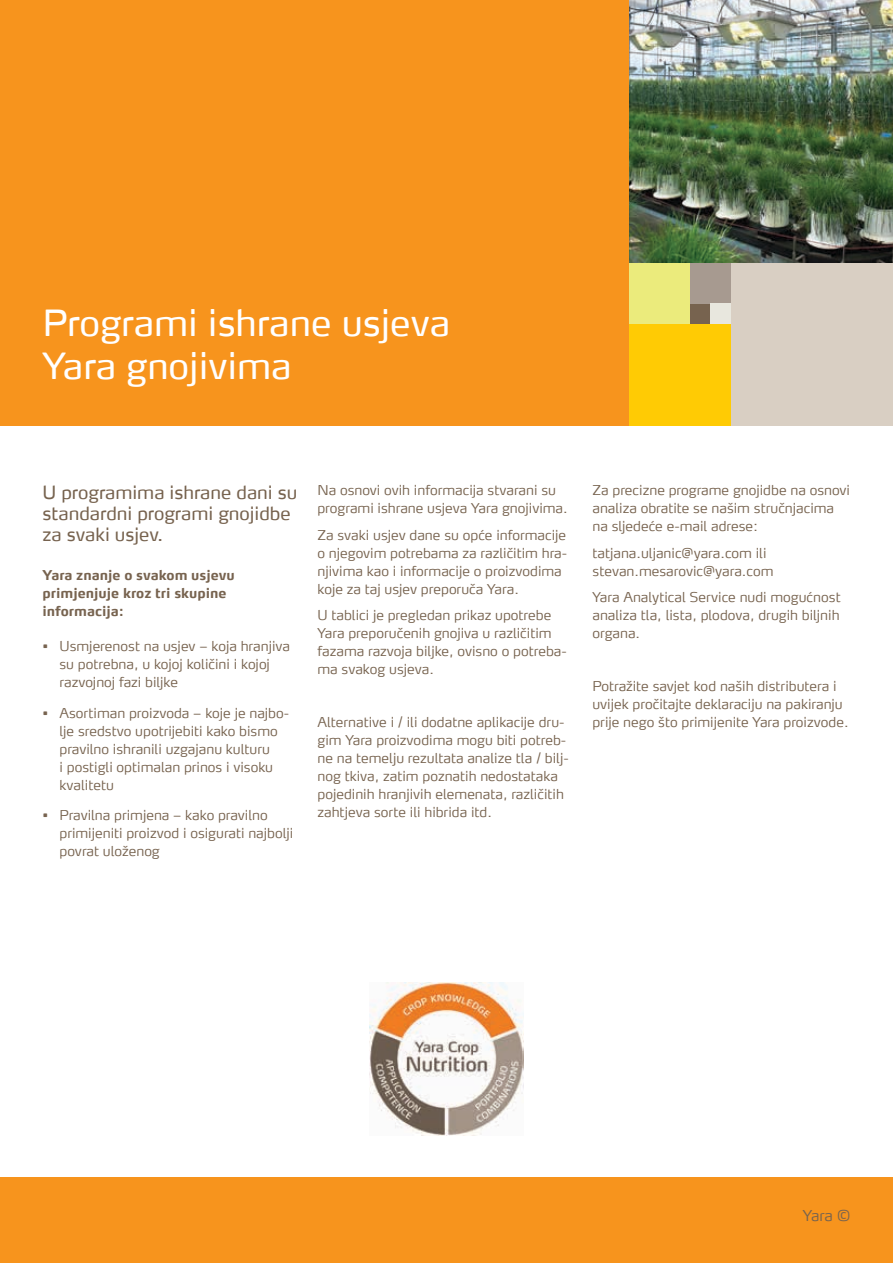
<style>
.page{position:relative;width:893px;height:1263px;background:#fff}
.page>*{position:absolute;margin:0;border:0;box-sizing:border-box;transform-origin:0 0}
.t1{font:36px/43.2px "Max CELF";color:#fff}
.t2{font:18px/21px "Max CELF";color:#77634f}
.t3{font:300 15px "Max CELF";color:#77634f}
.t4{font:300 13.5px/18px "Max CELF";color:#77634f}
.t5{font:700 13.5px/18px "Max CELF";color:#77634f}
</style>
<div class="page">
<img style="left:370px;top:982px;width:153px;height:154px">
<div style="left:0;top:0;width:893px;height:425px;background:#f7941d"></div>
<div style="left:0;top:1178px;width:893px;height:85px;background:#f7941d"></div>
<img style="left:630px;top:0;width:263px;height:263px">
<div style="left:731px;top:263px;width:162px;height:162px;background:#d9cfc3"></div>
<div style="left:690px;top:304px;width:21px;height:20px;background:#77634f"></div>
<div style="left:690px;top:263px;width:41px;height:41px;background:#a79a90"></div>
<div style="left:630px;top:263px;width:60px;height:61px;background:#ebeb7c"></div>
<div style="left:630px;top:324px;width:101px;height:101px;background:#ffcb04"></div>
<div style="left:711px;top:304px;width:20px;height:20px;background:#e8e7de"></div>
<h1 class="t1" style="left:43px;top:301px;width:409px">Programi ishrane usjeva<br>Yara gnojivima</h1>
<h2 class="t2" style="left:43px;top:481px;width:256px">U programima ishrane dani su standardni programi gnojidbe za svaki usjev.</h2>
<p class="t5" style="left:43px;top:566px;width:194px">Yara znanje o svakom usjevu primjenjuje kroz tri skupine informacija:</p>
<p class="t4" style="left:60px;top:637px;width:232px;text-indent:-17px">• Usmjerenost na usjev – koja hranjiva su potrebna, u kojoj količini i kojoj razvojnoj fazi biljke</p>
<p class="t4" style="left:60px;top:703px;width:231px;text-indent:-17px">• Asortiman proizvoda – koje je najbo&shy;lje sredstvo upotrijebiti kako bismo pravilno ishranili uzgajanu kulturu<br>i postigli optimalan prinos i visoku kvalitetu</p>
<p class="t4" style="left:60px;top:806px;width:235px;text-indent:-17px">• Pravilna primjena – kako pravilno primijeniti proizvod i osigurati najbolji povrat uloženog</p>
<p class="t4" style="left:317px;top:481px;width:252px">Na osnovi ovih informacija stvarani su programi ishrane usjeva Yara gnojivima.</p>
<p class="t4" style="left:317px;top:525px;width:251px">Za svaki usjev dane su opće informacije o njegovim potrebama za različitim hra&shy;njivima kao i informacije o proizvodima koje za taj usjev preporuča Yara.</p>
<p class="t4" style="left:317px;top:606px;width:251px">U tablici je pregledan prikaz upotrebe Yara preporučenih gnojiva u različitim fazama razvoja biljke, ovisno o potreba&shy;ma svakog usjeva.</p>
<p class="t4" style="left:317px;top:713px;width:253px">Alternative i / ili dodatne aplikacije dru&shy;gim Yara proizvodima mogu biti potreb&shy;ne na temelju rezultata analize tla / bilj&shy;nog tkiva, zatim poznatih nedostataka pojedinih hranjivih elemenata, različitih zahtjeva sorte ili hibrida itd.</p>
<p class="t4" style="left:592px;top:481px;width:259px">Za precizne programe gnojidbe na osnovi analiza obratite se našim stručnjacima na sljedeće e-mail adrese:</p>
<p class="t4" style="left:592px;top:543px;width:182px">tatjana.uljanic@yara.com ili stevan.mesarovic@yara.com</p>
<p class="t4" style="left:592px;top:588px;width:250px;text-align:justify">Yara Analytical Service nudi mogućnost analiza tla, lista, plodova, drugih biljnih organa.</p>
<p class="t4" style="left:592px;top:677px;width:258px">Potražite savjet kod naših distributera i uvijek pročitajte deklaraciju na pakiranju prije nego što primijenite Yara proizvode.</p>
<p class="t3" style="left:803px;top:1207px;width:49px">Yara ©</p>
</div>
